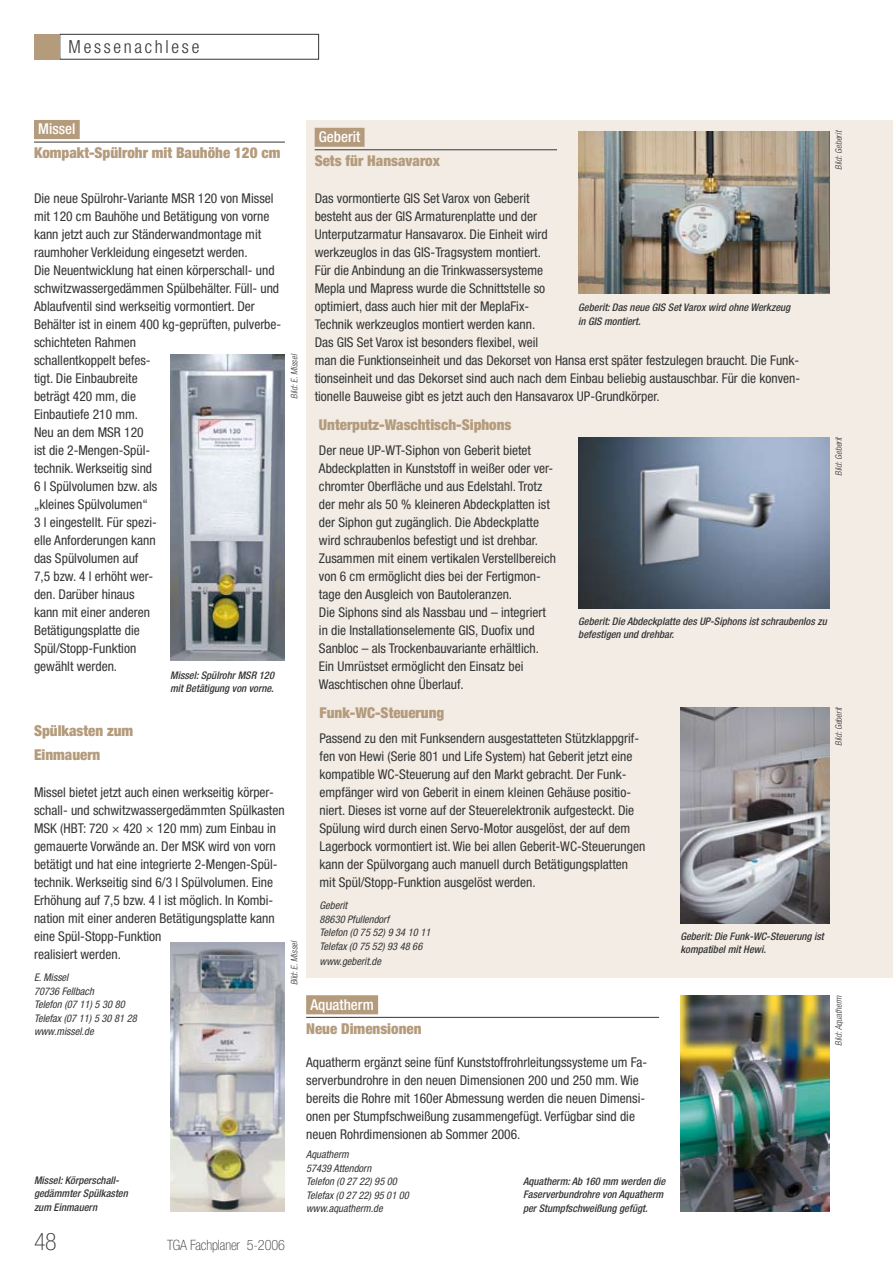
<style>
.page{position:relative;width:893px;height:1263px;background:#fff}
.page>*{position:absolute;margin:0;border:0;box-sizing:border-box;transform-origin:0 0}
.t1{font:100 condensed 24px "Helvetica Neue LT Std";color:#353535}
.t2{font:300 condensed 18px "Helvetica Neue LT Std";letter-spacing:.15em;color:#353535}
.t3{font:900 condensed 15px/24px "Helvetica Neue LT Std";color:#b49b7c}
.t4{font:500 condensed 15px "Helvetica Neue LT Std";color:#fff}
.t5{font:900 condensed 14.85px "Helvetica Neue LT Std";color:#b49b7c}
.t6{font:500 condensed 14.85px "Helvetica Neue LT Std";color:#fff}
.t7{font:100 condensed 14.25px "Helvetica Neue LT Std";letter-spacing:-.01em;color:#353535}
.t8{font:condensed 13.5px/18px "Helvetica Neue LT Std";color:#353535}
.t9{font:italic 500 condensed 10.5px/13.5px "Helvetica Neue LT Std";color:#353535}
.t10{font:italic condensed 10.5px/13.5px "Helvetica Neue LT Std";color:#353535}
.t11{font:italic 300 condensed 9px "Helvetica Neue LT Std";color:#353535}
</style>
<div class="page">
<img style="left:170px;top:942px;width:115px;height:269px">
<img style="left:170px;top:355px;width:115px;height:306px">
<div style="left:306px;top:120px;width:587px;height:857px;background:#f2ece5"></div>
<img style="left:578px;top:437px;width:251px;height:172px">
<img style="left:578px;top:131px;width:251px;height:162px">
<img style="left:680px;top:707px;width:149px;height:216px">
<img style="left:680px;top:995px;width:149px;height:216px">
<div style="left:60px;top:34px;width:259px;height:26px;border:1px solid #353535"></div>
<div style="left:34px;top:34px;width:26px;height:26px;background:#b49b7c"></div>
<div style="left:315px;top:128px;width:50px;height:19px;background:#b49b7c"></div>
<hr style="left:315px;top:150px;width:242px;height:1px;background:#353535">
<div style="left:306px;top:995px;width:72px;height:19px;background:#b49b7c"></div>
<hr style="left:306px;top:1017px;width:353px;height:1px;background:#353535">
<div style="left:34px;top:120px;width:46px;height:19px;background:#b49b7c"></div>
<hr style="left:34px;top:142px;width:251px;height:1px;background:#353535">
<h2 class="t2" style="left:69px;top:37px;width:132px">Messenachlese</h2>
<p class="t4" style="left:38px;top:120px;width:39px">Missel</p>
<p class="t3" style="left:34px;top:141px;width:248px">Kompakt-Spülrohr mit Bauhöhe 120 cm</p>
<p class="t8" style="left:34px;top:189px;width:249px">Die neue Spülrohr-Variante MSR 120 von Missel mit 120 cm Bauhöhe und Betätigung von vorne kann jetzt auch zur Ständerwandmontage mit raumhoher Verkleidung eingesetzt werden.<br>Die Neuentwicklung hat einen körperschall- und schwitzwassergedämmen Spülbehälter. Füll- und<br>Ablaufventil sind werkseitig vormontiert. Der<br>Behälter ist in einem 400 kg-geprüften, pulverbe&shy;schichteten Rahmen<br>schallentkoppelt befes-<br>tigt. Die Einbaubreite<br>beträgt 420 mm, die<br>Einbautiefe 210 mm.<br>Neu an dem MSR 120<br>ist die 2-Mengen-Spül-<br>technik. Werkseitig sind<br>6 l Spülvolumen bzw. als<br>„kleines Spülvolumen“<br>3 l eingestellt. Für spezi-<br>elle Anforderungen kann<br>das Spülvolumen auf<br>7,5 bzw. 4 l erhöht wer-<br>den. Darüber hinaus<br>kann mit einer anderen<br>Betätigungsplatte die<br>Spül/Stopp-Funktion<br>gewählt werden.</p>
<p class="t9" style="left:170px;top:668px;width:105px">Missel: Spülrohr MSR 120 mit Betätigung von vorne.</p>
<p class="t11" style="left:289px;top:399px;width:46px;rotate:-90deg">Bild: E. Missel</p>
<p class="t3" style="left:34px;top:718px;width:101px">Spülkasten zum<br>Einmauern</p>
<p class="t8" style="left:34px;top:783px;width:252px">Missel bietet jetzt auch einen werkseitig körper&shy;schall- und schwitzwassergedämmten Spülkasten MSK (HBT: 720 × 420 × 120 mm) zum Einbau in gemauerte Vorwände an. Der MSK wird von vorn betätigt und hat eine integrierte 2-Mengen-Spül&shy;technik. Werkseitig sind 6/3 l Spülvolumen. Eine Erhöhung auf 7,5 bzw. 4 l ist möglich. In Kombi&shy;nation mit einer anderen Betätigungsplatte kann eine Spül-Stopp-Funktion<br>realisiert werden.</p>
<p class="t10" style="left:34px;top:971px;width:104px">E. Missel<br>70736 Fellbach<br>Telefon (07 11) 5 30 80<br>Telefax (07 11) 5 30 81 28 www.missel.de</p>
<p class="t11" style="left:289px;top:985px;width:46px;rotate:-90deg">Bild: E. Missel</p>
<p class="t9" style="left:34px;top:1173px;width:95px">Missel: Körperschall&shy;gedämmter Spülkasten zum Einmauern</p>
<h1 class="t1" style="left:34px;top:1228px;width:24px">48</h1>
<p class="t7" style="left:167px;top:1237px;width:119px">TGA Fachplaner 5-2006</p>
<p class="t6" style="left:319px;top:128px;width:43px">Geberit</p>
<p class="t5" style="left:315px;top:151px;width:127px">Sets für Hansavarox</p>
<p class="t8" style="left:315px;top:189px;width:485px">Das vormontierte GIS Set Varox von Geberit<br>besteht aus der GIS Armaturenplatte und der<br>Unterputzarmatur Hansavarox. Die Einheit wird<br>werkzeuglos in das GIS-Tragsystem montiert.<br>Für die Anbindung an die Trinkwassersysteme<br>Mepla und Mapress wurde die Schnittstelle so<br>optimiert, dass auch hier mit der MeplaFix-<br>Technik werkzeuglos montiert werden kann.<br>Das GIS Set Varox ist besonders flexibel, weil<br>man die Funktionseinheit und das Dekorset von Hansa erst später festzulegen braucht. Die Funk&shy;tionseinheit und das Dekorset sind auch nach dem Einbau beliebig austauschbar. Für die konven&shy;tionelle Bauweise gibt es jetzt auch den Hansavarox UP-Grundkörper.</p>
<p class="t9" style="left:578px;top:301px;width:213px">Geberit: Das neue GIS Set Varox wird ohne Werkzeug in GIS montiert.</p>
<p class="t5" style="left:319px;top:416px;width:194px">Unterputz-Waschtisch-Siphons</p>
<p class="t8" style="left:319px;top:441px;width:239px">Der neue UP-WT-Siphon von Geberit bietet Abdeckplatten in Kunststoff in weißer oder ver&shy;chromter Oberfläche und aus Edelstahl. Trotz der mehr als 50 % kleineren Abdeckplatten ist der Siphon gut zugänglich. Die Abdeckplatte wird schraubenlos befestigt und ist drehbar.<br>Zusammen mit einem vertikalen Verstellbereich von 6 cm ermöglicht dies bei der Fertigmon&shy;tage den Ausgleich von Bautoleranzen.<br>Die Siphons sind als Nassbau und – integriert in die Installationselemente GIS, Duofix und Sanbloc – als Trockenbauvariante erhältlich.<br>Ein Umrüstset ermöglicht den Einsatz bei Waschtischen ohne Überlauf.</p>
<p class="t9" style="left:578px;top:614px;width:250px">Geberit: Die Abdeckplatte des UP-Siphons ist schraubenlos zu befestigen und drehbar.</p>
<p class="t5" style="left:320px;top:703px;width:126px">Funk-WC-Steuerung</p>
<p class="t8" style="left:320px;top:729px;width:327px">Passend zu den mit Funksendern ausgestatteten Stützklappgrif&shy;fen von Hewi (Serie 801 und Life System) hat Geberit jetzt eine kompatible WC-Steuerung auf den Markt gebracht. Der Funk&shy;empfänger wird von Geberit in einem kleinen Gehäuse positio&shy;niert. Dieses ist vorne auf der Steuerelektronik aufgesteckt. Die Spülung wird durch einen Servo-Motor ausgelöst, der auf dem Lagerbock vormontiert ist. Wie bei allen Geberit-WC-Steuerungen kann der Spülvorgang auch manuell durch Betätigungsplatten mit Spül/Stopp-Funktion ausgelöst werden.</p>
<p class="t10" style="left:320px;top:899px;width:112px">Geberit<br>88630 Pfullendorf<br>Telefon (0 75 52) 9 34 10 11<br>Telefax (0 75 52) 93 48 66</p>
<p class="t10" style="left:320px;top:955px;width:63px">www.geberit.de</p>
<p class="t9" style="left:680px;top:929px;width:145px">Geberit: Die Funk-WC-Steuerung ist kompatibel mit Hewi.</p>
<p class="t11" style="left:834px;top:170px;width:41px;rotate:-90deg">Bild: Geberit</p>
<p class="t11" style="left:834px;top:476px;width:41px;rotate:-90deg">Bild: Geberit</p>
<p class="t11" style="left:834px;top:746px;width:41px;rotate:-90deg">Bild: Geberit</p>
<p class="t4" style="left:310px;top:995px;width:65px">Aquatherm</p>
<p class="t3" style="left:306px;top:1016px;width:117px">Neue Dimensionen</p>
<p class="t8" style="left:306px;top:1053px;width:343px">Aquatherm ergänzt seine fünf Kunststoffrohrleitungssysteme um Fa&shy;serverbundrohre in den neuen Dimensionen 200 und 250 mm. Wie bereits die Rohre mit 160er Abmessung werden die neuen Dimensi&shy;onen per Stumpfschweißung zusammengefügt. Verfügbar sind die neuen Rohrdimensionen ab Sommer 2006.</p>
<p class="t10" style="left:306px;top:1148px;width:104px">Aquatherm<br>57439 Attendorn<br>Telefon (0 27 22) 95 00<br>Telefax (0 27 22) 95 01 00 www.aquatherm.de</p>
<p class="t9" style="left:523px;top:1174px;width:144px">Aquatherm: Ab 160 mm werden die<br>Faserverbundrohre von Aquatherm per Stumpfschweißung gefügt.</p>
<p class="t11" style="left:834px;top:1046px;width:52px;rotate:-90deg">Bild: Aquatherm</p>
</div>
